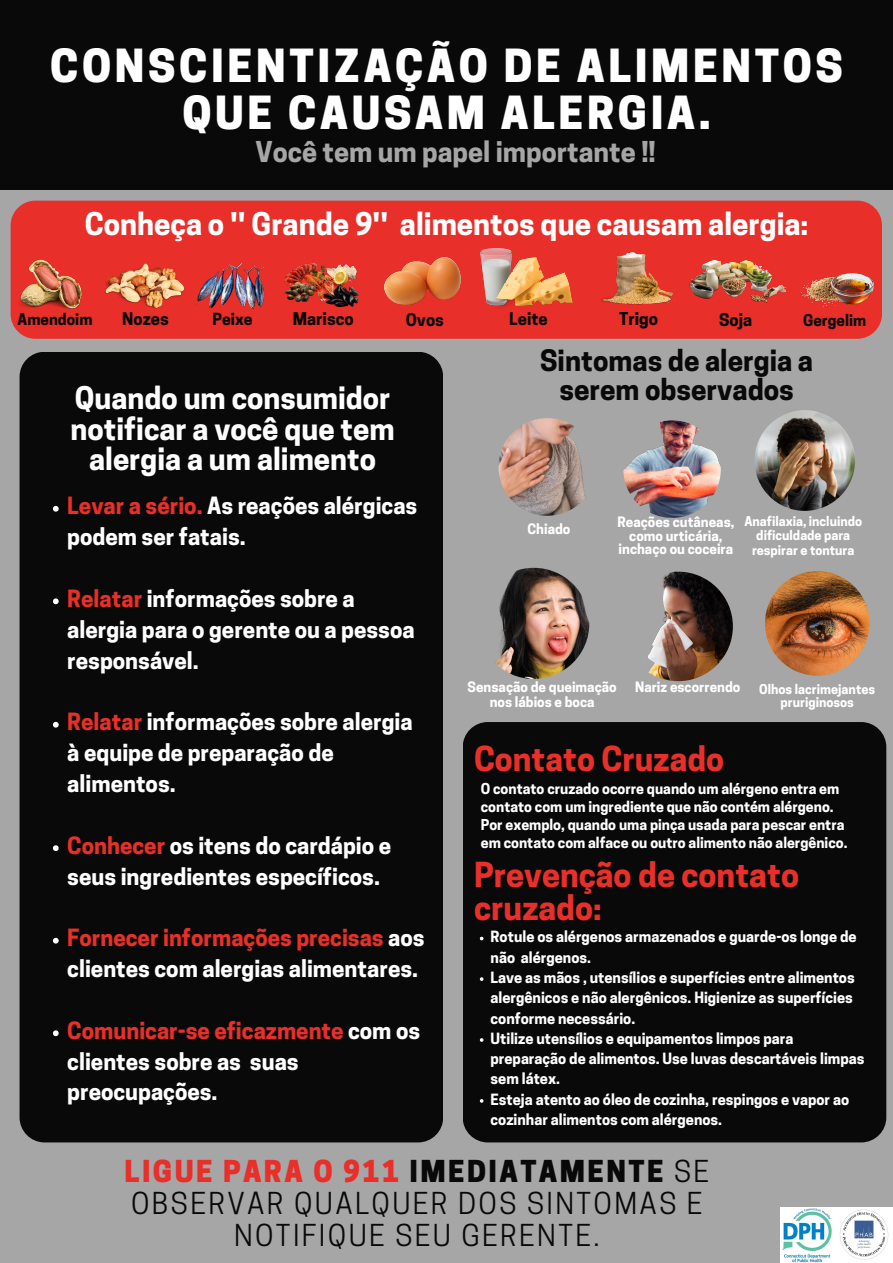
<style>
.page{position:relative;width:893px;height:1263px;background:#a6a6a6}
.page>*{position:absolute;margin:0;border:0;box-sizing:border-box;transform-origin:0 0}
.t1{font:800 42.83px/46.7px "Cooper Hewitt";letter-spacing:.085em;color:#fff;text-align:center}
.t2{font:700 32.4px/32.4px "Cooper Hewitt";color:#e82f2a}
.t3{font:700 32.25px "Cooper Hewitt";color:#e82f2a}
.t4{font:700 29.33px "Cooper Hewitt";color:#fff}
.t5{font:700 29.25px/30.4px "Cooper Hewitt";color:#fff;text-align:center}
.t6{font:28.35px/32px "Cooper Hewitt";letter-spacing:.085em;color:#090909;text-align:center}
.t7{font:700 27.75px/29.2px "Cooper Hewitt";color:#090909;text-align:center}
.t8{font:700 27px "Cooper Hewitt";color:#a6a6a6}
.t9{font:700 22.27px/30.8px "Cooper Hewitt";color:#fff}
.t10{font:700 16.65px "Cooper Hewitt";color:#090909}
.t11{font:700 16.5px "Cooper Hewitt";color:#090909}
.t12{font:700 15.75px "Cooper Hewitt";color:#090909}
.t13{font:700 15.23px "Cooper Hewitt";color:#090909}
.t14{font:700 14.55px/20.3px "Cooper Hewitt";color:#fff}
.t15{font:700 14.17px/18px "Cooper Hewitt";color:#fff}
.t16{font:700 13.5px/13.5px "Cooper Hewitt";color:#fff;text-align:center}
.t17{font:700 12.67px/14.2px "Cooper Hewitt";color:#fff;text-align:center}
.s1{color:#e82f2a}
.s2{font-weight:800;color:#e82f2a}
.s3{font-weight:800}
</style>
<div class="page">
<div style="left:11px;top:201px;width:871px;height:138px;background:#e82f2a;border-radius:25px"></div>
<div style="left:0;top:0;width:893px;height:190px;background:#090909"></div>
<img style="left:19px;top:259px;width:63px;height:51px">
<img style="left:104px;top:264px;width:80px;height:45px">
<img style="left:196px;top:262px;width:68px;height:47px">
<img style="left:284px;top:263px;width:75px;height:44px">
<img style="left:385px;top:258px;width:76px;height:47px">
<img style="left:481px;top:249px;width:49px;height:59px">
<img style="left:497px;top:257px;width:75px;height:48px">
<img style="left:601px;top:253px;width:73px;height:52px">
<img style="left:800px;top:273px;width:75px;height:35px">
<img style="left:689px;top:259px;width:96px;height:44px">
<img style="left:765px;top:571px;width:104px;height:105px;border-radius:50%">
<div style="left:463px;top:722px;width:423px;height:420px;background:#090909;border-radius:25px"></div>
<div style="left:20px;top:352px;width:423px;height:790px;background:#090909;border-radius:25px"></div>
<img style="left:781px;top:1207px;width:112px;height:56px">
<img style="left:498px;top:418px;width:98px;height:98px;border-radius:50%">
<img style="left:623px;top:420px;width:98px;height:98px;border-radius:50%">
<img style="left:754px;top:410px;width:101px;height:101px;border-radius:50%">
<img style="left:478px;top:568px;width:111px;height:111px;border-radius:50%">
<img style="left:623px;top:572px;width:110px;height:109px;border-radius:50%">
<svg style="left:480px;top:977px;width:3px;height:4px"></svg>
<svg style="left:480px;top:1038px;width:3px;height:4px"></svg>
<svg style="left:480px;top:1099px;width:3px;height:4px"></svg>
<svg style="left:53px;top:506px;width:6px;height:6px"></svg>
<svg style="left:53px;top:598px;width:6px;height:6px"></svg>
<svg style="left:53px;top:722px;width:6px;height:6px"></svg>
<svg style="left:53px;top:845px;width:6px;height:6px"></svg>
<svg style="left:53px;top:938px;width:6px;height:5px"></svg>
<svg style="left:53px;top:1030px;width:6px;height:6px"></svg>
<p class="t1" style="left:50px;top:48px;width:794px">CONSCIENTIZAÇÃO DE ALIMENTOS<br>QUE CAUSAM ALERGIA.</p>
<p class="t8" style="left:255px;top:142px;width:401px">Você tem um papel importante !!</p>
<p class="t4" style="left:85px;top:213px;width:725px">Conheça o '' Grande 9'' alimentos que causam alergia:</p>
<p class="t13" style="left:18px;top:314px;width:76px">Amendoim</p>
<p class="t11" style="left:122px;top:313px;width:48px">Nozes</p>
<p class="t12" style="left:213px;top:313px;width:42px">Peixe</p>
<p class="t11" style="left:293px;top:313px;width:62px">Marisco</p>
<p class="t11" style="left:406px;top:314px;width:40px">Ovos</p>
<p class="t11" style="left:509px;top:313px;width:40px">Leite</p>
<p class="t10" style="left:619px;top:312px;width:41px">Trigo</p>
<p class="t11" style="left:719px;top:314px;width:35px">Soja</p>
<p class="t13" style="left:803px;top:315px;width:65px">Gergelim</p>
<p class="t5" style="left:71px;top:387px;width:325px">Quando um consumidor notificar a você que tem alergia a um alimento</p>
<p class="t9" style="left:67px;top:493px;width:351px"><span class="s1">Levar a sério.</span> As reações alérgicas podem ser fatais.</p>
<p class="t9" style="left:67px;top:586px;width:349px"><span class="s1">Relatar</span> informações sobre a alergia para o gerente ou a pessoa responsável.</p>
<p class="t9" style="left:67px;top:709px;width:347px"><span class="s1">Relatar</span> informações sobre alergia à equipe de preparação de alimentos.</p>
<p class="t9" style="left:67px;top:833px;width:325px"><span class="s1">Conhecer</span> os itens do cardápio e seus ingredientes específicos.</p>
<p class="t9" style="left:67px;top:925px;width:359px"><span class="s1">Fornecer informações precisas</span> aos clientes com alergias alimentares.</p>
<p class="t9" style="left:67px;top:1018px;width:354px"><span class="s1">Comunicar-se eficazmente</span> com os clientes sobre as suas preocupações.</p>
<p class="t7" style="left:540px;top:350px;width:274px">Sintomas de alergia a serem observados</p>
<p class="t16" style="left:527px;top:523px;width:44px">Chiado</p>
<p class="t16" style="left:617px;top:517px;width:118px">Reações cutâneas, como urticária, inchaço ou coceira</p>
<p class="t17" style="left:744px;top:516px;width:119px">Anafilaxia, incluindo dificuldade para respirar e tontura</p>
<p class="t16" style="left:467px;top:681px;width:151px;line-height:14.6px">Sensação de queimação nos lábios e boca</p>
<p class="t16" style="left:635px;top:682px;width:107px">Nariz escorrendo</p>
<p class="t17" style="left:759px;top:684px;width:117px;line-height:13.7px">Olhos lacrimejantes pruriginosos</p>
<p class="t3" style="left:474px;top:746px;width:252px">Contato Cruzado</p>
<p class="t15" style="left:481px;top:781px;width:368px">O contato cruzado ocorre quando um alérgeno entra em contato com um ingrediente que não contém alérgeno.<br>Por exemplo, quando uma pinça usada para pescar entra em contato com alface ou outro alimento não alergênico.</p>
<p class="t2" style="left:474px;top:863px;width:326px">Prevenção de contato cruzado:</p>
<p class="t14" style="left:490px;top:929px;width:367px">Rotule os alérgenos armazenados e guarde-os longe de não alérgenos.</p>
<p class="t14" style="left:490px;top:969px;width:366px">Lave as mãos , utensílios e superfícies entre alimentos alergênicos e não alergênicos. Higienize as superfícies conforme necessário.</p>
<p class="t14" style="left:490px;top:1030px;width:375px">Utilize utensílios e equipamentos limpos para preparação de alimentos. Use luvas descartáveis limpas sem látex.</p>
<p class="t14" style="left:490px;top:1091px;width:360px">Esteja atento ao óleo de cozinha, respingos e vapor ao cozinhar alimentos com alérgenos.</p>
<p class="t6" style="left:125px;top:1159px;width:586px"><span class="s2">LIGUE PARA O 911</span> <span class="s3">IMEDIATAMENTE</span> SE<br>OBSERVAR QUALQUER DOS SINTOMAS E<br>NOTIFIQUE SEU GERENTE.</p>
</div>
